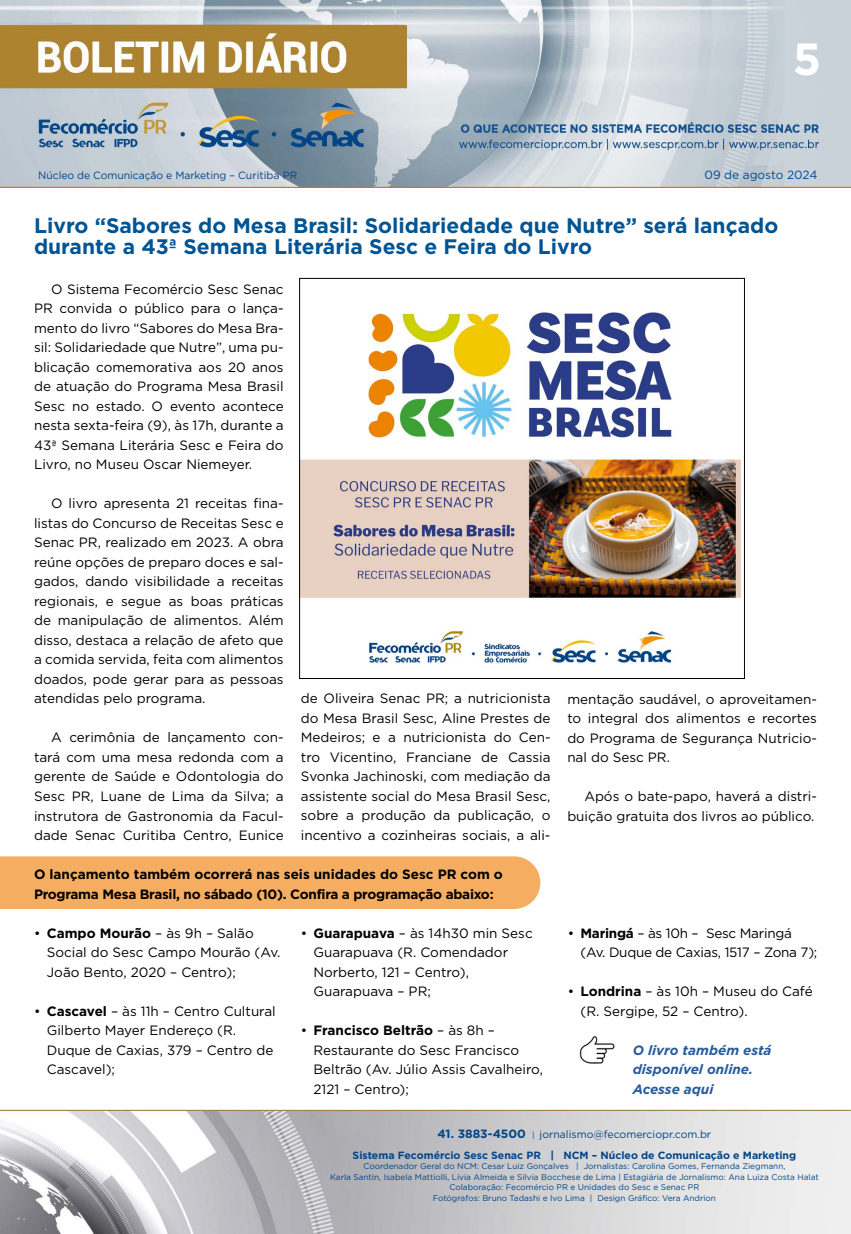
<style>
.page{position:relative;width:851px;height:1234px;background:#fff}
.page>*{position:absolute;margin:0;border:0;box-sizing:border-box;transform-origin:0 0}
.t1{font:700 45px "Gotham";color:#fff}
.t2{font:700 21px/21px "Gotham";color:#005493}
.t3{font:13.5px/19.5px "Gotham";color:#000;text-align:justify}
.t4{font:700 13.5px/19.5px "Gotham";letter-spacing:-.02em;color:#000}
.t5{font:13.5px/19.5px "Gotham";letter-spacing:-.02em;color:#000}
.t6{font:italic 700 13.5px/19.5px "Gotham";color:#275b9b}
.t7{font:11.85px "Gotham";color:#004a93}
.t8{font:700 10.5px/21px "Gotham";color:#004587;text-align:center}
.t9{font:10.5px "Gotham";letter-spacing:-.01em;color:#004587}
.t10{font:8.25px/10.5px "Gotham";color:#004587;text-align:center}
.s1{font-weight:700}
.s2{font-size:12px}
.s3{font-weight:400;font-size:8.25px}
.s4{font-weight:400}
</style>
<div class="page">
<img style="left:0;top:0;width:850px;height:188px">
<img style="left:0;top:1109px;width:850px;height:124px">
<div style="left:0;top:856px;width:540px;height:52px;background:#f5ae61"></div>
<img style="left:579px;top:1036px;width:36px;height:27px">
<img style="left:301px;top:311px;width:439px;height:353px">
<h1 class="t1" style="left:792px;top:29px;width:30px">5</h1>
<p class="t9" style="left:38px;top:168px;width:260px">Núcleo de Comunicação e Marketing – Curitiba PR</p>
<p class="t7" style="left:704px;top:167px;width:114px">09 de agosto 2024</p>
<h2 class="t2" style="left:34px;top:214px;width:745px">Livro “Sabores do Mesa Brasil: Solidariedade que Nutre” será lançado durante a 43ª Semana Literária Sesc e Feira do Livro</h2>
<p class="t3" style="left:34px;top:279px;width:251px;text-indent:17px">O Sistema Fecomércio Sesc Senac PR convida o público para o lança&shy;mento do livro “Sabores do Mesa Bra&shy;sil: Solidariedade que Nutre”, uma pu&shy;blicação comemorativa aos 20 anos de atuação do Programa Mesa Brasil Sesc no estado. O evento acontece nesta sexta-feira (9), às 17h, durante a 43ª Semana Literária Sesc e Feira do Livro, no Museu Oscar Niemeyer.</p>
<p class="t3" style="left:34px;top:493px;width:251px;text-indent:17px">O livro apresenta 21 receitas fina&shy;listas do Concurso de Receitas Sesc e Senac PR, realizado em 2023. A obra reúne opções de preparo doces e sal&shy;gados, dando visibilidade a receitas regionais, e segue as boas práticas de manipulação de alimentos. Além disso, destaca a relação de afeto que a comida servida, feita com alimentos doados, pode gerar para as pessoas atendidas pelo programa.</p>
<p class="t3" style="left:34px;top:727px;width:251px;text-indent:17px">A cerimônia de lançamento con&shy;tará com uma mesa redonda com a gerente de Saúde e Odontologia do Sesc PR, Luane de Lima da Silva; a instrutora de Gastronomia da Facul&shy;dade Senac Curitiba Centro, Eunice</p>
<p class="t3" style="left:301px;top:688px;width:251px">de Oliveira Senac PR; a nutricionista do Mesa Brasil Sesc, Aline Prestes de Medeiros; e a nutricionista do Cen&shy;tro Vicentino, Franciane de Cassia Svonka Jachinoski, com mediação da assistente social do Mesa Brasil Sesc, sobre a produção da publicação, o incentivo a cozinheiras sociais, a ali-</p>
<p class="t4" style="left:34px;top:864px;width:470px">O lançamento também ocorrerá nas seis unidades do Sesc PR com o<br>Programa Mesa Brasil, no sábado (10). Confira a programação abaixo:</p>
<p class="t3" style="left:567px;top:688px;width:251px">mentação saudável, o aproveitamen&shy;to integral dos alimentos e recortes do Programa de Segurança Nutricio&shy;nal do Sesc PR.</p>
<p class="t3" style="left:567px;top:786px;width:251px;text-align:right">Após o bate-papo, haverá a distri&shy;buição gratuita dos livros ao público.</p>
<p class="t3" style="left:47px;top:922px;width:235px;text-align:left;text-indent:-13px">• <span class="s1">Campo Mourão</span> – às 9h – Salão<br>Social do Sesc Campo Mourão (Av.<br>João Bento, 2020 – Centro);</p>
<p class="t3" style="left:47px;top:1000px;width:230px;text-align:left;text-indent:-13px">• <span class="s1">Cascavel</span> – às 11h – Centro Cultural<br>Gilberto Mayer Endereço (R.<br>Duque de Caxias, 379 – Centro de<br>Cascavel);</p>
<p class="t3" style="left:313px;top:922px;width:221px;text-align:left;text-indent:-13px">• <span class="s1">Guarapuava</span> – às 14h30 min Sesc<br>Guarapuava (R. Comendador<br>Norberto, 121 – Centro),<br>Guarapuava – PR;</p>
<p class="t3" style="left:313px;top:1020px;width:231px;text-align:left;text-indent:-13px">• <span class="s1">Francisco Beltrão</span> – às 8h –<br>Restaurante do Sesc Francisco<br>Beltrão (Av. Júlio Assis Cavalheiro,<br>2121 – Centro);</p>
<p class="t5" style="left:580px;top:922px;width:238px;text-indent:-13px">• <span class="s1">Maringá</span> – às 10h – Sesc Maringá (Av. Duque de Caxias, 1517 – Zona 7);</p>
<p class="t3" style="left:580px;top:981px;width:234px;text-indent:-13px">• <span class="s1">Londrina</span> – às 10h – Museu do Café (R. Sergipe, 52 – Centro).</p>
<p class="t6" style="left:632px;top:1039px;width:140px">O livro também está disponível online.<br>Acesse aqui</p>
<p class="t8" style="left:352px;top:1122px;width:445px"><span class="s2">41. 3883-4500</span> <span class="s3">|</span> <span class="s4">jornalismo@fecomerciopr.com.br<br></span>Sistema Fecomércio Sesc Senac PR | NCM – Núcleo de Comunicação e Marketing</p>
<p class="t10" style="left:330px;top:1160px;width:490px">Coordenador Geral do NCM: Cesar Luiz Gonçalves | Jornalistas: Carolina Gomes, Fernanda Ziegmann,<br>Karla Santin, Isabela Mattiolli, Lívia Almeida e Silvia Bocchese de Lima | Estagiária de Jornalismo: Ana Luiza Costa Halat Colaboração: Fecomércio PR e Unidades do Sesc e Senac PR<br>Fotógrafos: Bruno Tadashi e Ivo Lima | Design Gráfico: Vera Andrion</p>
</div>
